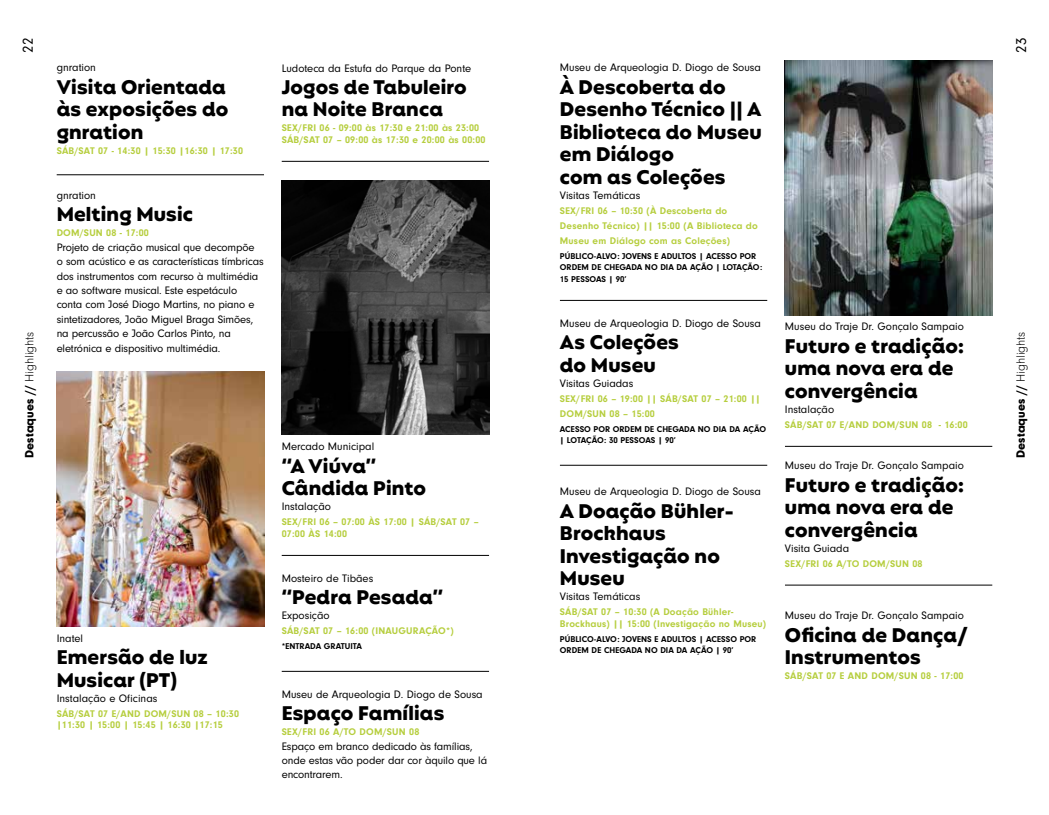
<style>
.page{position:relative;width:1049px;height:815px;background:#fff}
.page>*{position:absolute;margin:0;border:0;box-sizing:border-box;transform-origin:0 0}
.t1{font:900 20px/22.5px "Mangueira";letter-spacing:.01em;color:#000}
.t2{font:15px "Neuzeit Gro";color:#000}
.t3{font:900 12.5px "Neuzeit Gro";letter-spacing:.005em;color:#000}
.t4{font:11.25px/14.4px "Neuzeit Gro";letter-spacing:-.01em;color:#000}
.t5{font:700 10px/11.2px "Neuzeit Gro";letter-spacing:.02em;color:#b6ce3e}
.t6{font:700 8.75px/11.2px "Neuzeit Gro";color:#000}
.s1{font-weight:300}
</style>
<div class="page">
<hr style="left:57px;top:175px;width:207px;height:1px;background:#000">
<hr style="left:282px;top:161px;width:207px;height:1px;background:#000">
<hr style="left:560px;top:300px;width:207px;height:1px;background:#000">
<hr style="left:560px;top:465px;width:207px;height:1px;background:#000">
<hr style="left:785px;top:446px;width:207px;height:1px;background:#000">
<hr style="left:785px;top:585px;width:207px;height:1px;background:#000">
<hr style="left:282px;top:555px;width:207px;height:1px;background:#000">
<hr style="left:282px;top:671px;width:207px;height:1px;background:#000">
<hr style="left:57px;top:371px;width:207px;height:1px;background:#000">
<img style="left:57px;top:372px;width:207px;height:254px">
<img style="left:282px;top:180px;width:207px;height:255px">
<img style="left:785px;top:61px;width:207px;height:254px">
<h2 class="t2" style="left:20px;top:53px;width:16px;rotate:-90deg">22</h2>
<h2 class="t2" style="left:1013px;top:53px;width:16px;rotate:-90deg">23</h2>
<p class="t4" style="left:560px;top:61px;width:203px">Museu de Arqueologia D. Diogo de Sousa</p>
<h1 class="t1" style="left:560px;top:78px;width:203px">À Descoberta do<br>Desenho Técnico || A<br>Biblioteca do Museu em Diálogo<br>com as Coleções</h1>
<p class="t4" style="left:560px;top:188px;width:82px">Visitas Temáticas</p>
<p class="t5" style="left:560px;top:203px;width:199px;line-height:15px">SEX/FRI 06 – 10:30 (À Descoberta do<br>Desenho Técnico) || 15:00 (A Biblioteca do<br>Museu em Diálogo com as Coleções)</p>
<p class="t6" style="left:560px;top:251px;width:204px">PÚBLICO-ALVO: JOVENS E ADULTOS | ACESSO POR<br>ORDEM DE CHEGADA NO DIA DA AÇÃO | LOTAÇÃO:<br>15 PESSOAS | 90’</p>
<p class="t4" style="left:560px;top:316px;width:203px">Museu de Arqueologia D. Diogo de Sousa</p>
<h1 class="t1" style="left:560px;top:333px;width:120px">As Coleções do Museu</h1>
<p class="t4" style="left:560px;top:376px;width:75px">Visitas Guiadas</p>
<p class="t5" style="left:560px;top:391px;width:202px;line-height:15px">SEX/FRI 06 – 19:00 || SÁB/SAT 07 – 21:00 ||<br>DOM/SUN 08 – 15:00</p>
<p class="t6" style="left:560px;top:423px;width:208px">ACESSO POR ORDEM DE CHEGADA NO DIA DA AÇÃO | LOTAÇÃO: 30 PESSOAS | 90’</p>
<p class="t4" style="left:282px;top:61px;width:191px">Ludoteca da Estufa do Parque da Ponte</p>
<h1 class="t1" style="left:282px;top:78px;width:187px">Jogos de Tabuleiro na Noite Branca</h1>
<p class="t5" style="left:282px;top:123px;width:205px">SEX/FRI 06 - 09:00 às 17:30 e 21:00 às 23:00<br>SÁB/SAT 07 – 09:00 às 17:30 e 20:00 às 00:00</p>
<p class="t4" style="left:57px;top:61px;width:41px">gnration</p>
<h1 class="t1" style="left:57px;top:78px;width:173px">Visita Orientada às exposições do gnration</h1>
<p class="t5" style="left:57px;top:145px;width:188px">SÁB/SAT 07 - 14:30 | 15:30 |16:30 | 17:30</p>
<p class="t4" style="left:57px;top:188px;width:41px">gnration</p>
<h1 class="t1" style="left:57px;top:205px;width:138px">Melting Music</h1>
<p class="t5" style="left:57px;top:228px;width:94px">DOM/SUN 08 - 17:00</p>
<p class="t4" style="left:57px;top:240px;width:208px">Projeto de criação musical que decompõe<br>o som acústico e as características tímbricas dos instrumentos com recurso à multimédia e ao software musical. Este espetáculo conta com José Diogo Martins, no piano e sintetizadores, João Miguel Braga Simões, na percussão e João Carlos Pinto, na eletrónica e dispositivo multimédia.</p>
<p class="t4" style="left:785px;top:320px;width:180px">Museu do Traje Dr. Gonçalo Sampaio</p>
<h1 class="t1" style="left:785px;top:336px;width:181px">Futuro e tradição: uma nova era de convergência</h1>
<p class="t4" style="left:785px;top:402px;width:51px">Instalação</p>
<p class="t5" style="left:785px;top:419px;width:184px">SÁB/SAT 07 E/AND DOM/SUN 08 - 16:00</p>
<p class="t4" style="left:785px;top:458px;width:180px">Museu do Traje Dr. Gonçalo Sampaio</p>
<h1 class="t1" style="left:785px;top:475px;width:181px">Futuro e tradição: uma nova era de convergência</h1>
<p class="t4" style="left:785px;top:541px;width:66px">Visita Guiada</p>
<p class="t5" style="left:785px;top:558px;width:139px">SEX/FRI 06 A/TO DOM/SUN 08</p>
<p class="t3" style="left:22px;top:458px;width:128px;rotate:-90deg">Destaques // <span class="s1">Highlights</span></p>
<p class="t3" style="left:1013px;top:458px;width:128px;rotate:-90deg">Destaques // <span class="s1">Highlights</span></p>
<p class="t4" style="left:282px;top:440px;width:94px">Mercado Municipal</p>
<h1 class="t1" style="left:282px;top:456px;width:146px">“A Viúva”<br>Cândida Pinto</h1>
<p class="t4" style="left:282px;top:500px;width:51px">Instalação</p>
<p class="t5" style="left:282px;top:516px;width:198px">SEX/FRI 06 – 07:00 ÀS 17:00 | SÁB/SAT 07 –<br>07:00 ÀS 14:00</p>
<p class="t4" style="left:560px;top:485px;width:203px">Museu de Arqueologia D. Diogo de Sousa</p>
<h1 class="t1" style="left:560px;top:501px;width:175px">A Doação Bühler-<br>Brockhaus<br>Investigação no<br>Museu</h1>
<p class="t4" style="left:560px;top:590px;width:82px">Visitas Temáticas</p>
<p class="t5" style="left:560px;top:606px;width:208px">SÁB/SAT 07 – 10:30 (A Doação Bühler-<br>Brockhaus) || 15:00 (Investigação no Museu)</p>
<p class="t6" style="left:560px;top:633px;width:198px">PÚBLICO-ALVO: JOVENS E ADULTOS | ACESSO POR<br>ORDEM DE CHEGADA NO DIA DA AÇÃO | 90’</p>
<p class="t4" style="left:282px;top:571px;width:93px">Mosteiro de Tibães</p>
<h1 class="t1" style="left:282px;top:588px;width:163px">“Pedra Pesada”</h1>
<p class="t4" style="left:282px;top:608px;width:49px">Exposição</p>
<p class="t5" style="left:282px;top:625px;width:173px">SÁB/SAT 07 – 16:00 (INAUGURAÇÃO*)</p>
<p class="t6" style="left:282px;top:641px;width:82px">*ENTRADA GRATUITA</p>
<p class="t4" style="left:785px;top:608px;width:180px">Museu do Traje Dr. Gonçalo Sampaio</p>
<h1 class="t1" style="left:785px;top:625px;width:185px">Oficina de Dança/<br>Instrumentos</h1>
<p class="t5" style="left:785px;top:670px;width:180px">SÁB/SAT 07 E AND DOM/SUN 08 - 17:00</p>
<p class="t4" style="left:57px;top:631px;width:28px">Inatel</p>
<h1 class="t1" style="left:57px;top:648px;width:153px">Emersão de luz<br>Musicar (PT)</h1>
<p class="t4" style="left:57px;top:691px;width:102px">Instalação e Oficinas</p>
<p class="t5" style="left:57px;top:708px;width:184px">SÁB/SAT 07 E/AND DOM/SUN 08 – 10:30 |11:30 | 15:00 | 15:45 | 16:30 |17:15</p>
<p class="t4" style="left:282px;top:687px;width:203px">Museu de Arqueologia D. Diogo de Sousa</p>
<h1 class="t1" style="left:282px;top:704px;width:164px">Espaço Famílias</h1>
<p class="t5" style="left:282px;top:726px;width:139px">SEX/FRI 06 A/TO DOM/SUN 08</p>
<p class="t4" style="left:282px;top:739px;width:207px">Espaço em branco dedicado às famílias, onde estas vão poder dar cor àquilo que lá encontrarem.</p>
</div>
